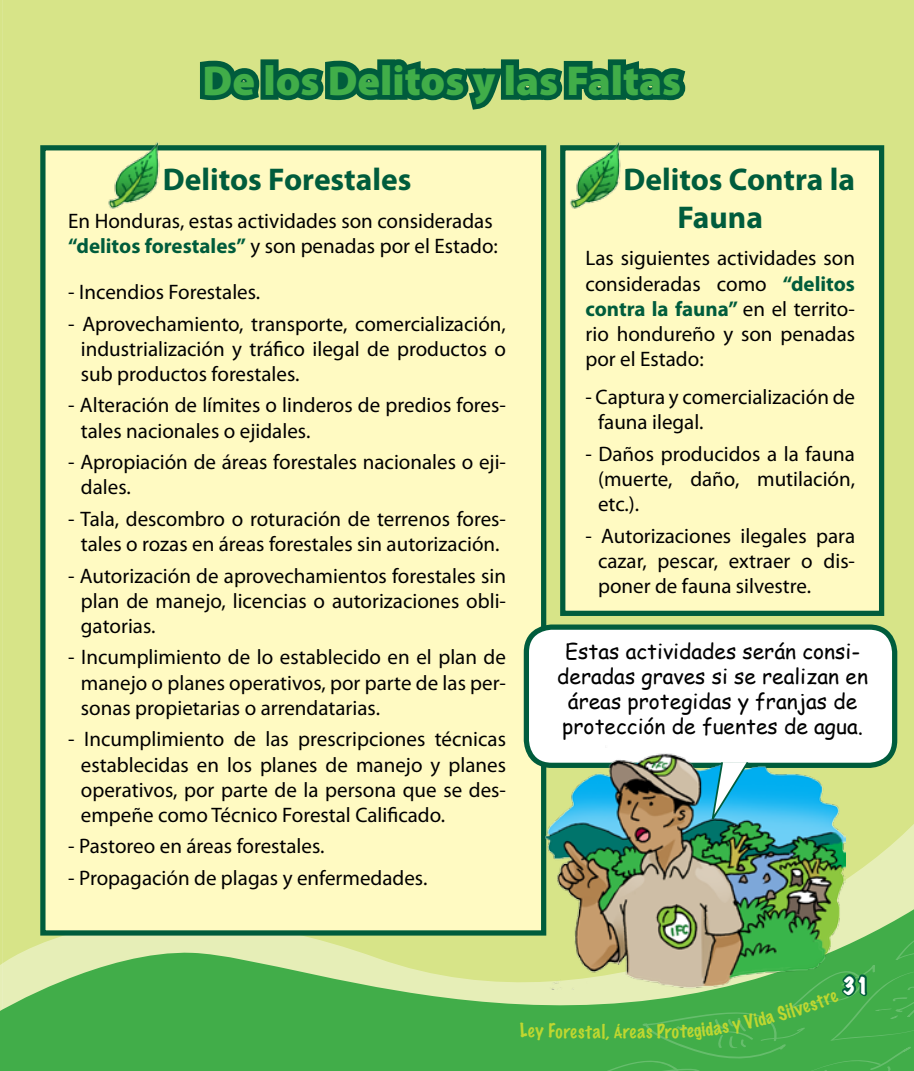
<style>
.page{position:relative;width:914px;height:1071px;background:#fff}
.page>*{position:absolute;margin:0;border:0;box-sizing:border-box;transform-origin:0 0}
.t1{font:900 42px "Myriad Pro";color:#41ad49}
.t2{font:700 31.5px/37.8px "Myriad Pro";color:#005c3c}
.t3{font:21px/25.2px "Myriad Pro";color:#000;text-align:justify}
.t4{font:21px/25.2px "Comic Sans MS";color:#000;text-align:center}
.t5{font:expanded 21px "Marker Felt";color:#fff}
.t6{font:100 17.5px "Marker Felt";letter-spacing:.035em;color:#bfd730}
.s1{font-weight:700;color:#005c3c}
</style>
<div class="page">
<div style="left:2px;top:0;width:912px;height:786px;background:#d7e488"></div>
<svg style="left:2px;top:786px;width:912px;height:103px;background:#dae692"></svg>
<svg style="left:2px;top:889px;width:912px;height:182px;background:#78c269"></svg>
<svg style="left:0;top:0;width:2px;height:1071px;background:#cfe186"></svg>
<svg style="left:193px;top:52px;width:498px;height:63px;background:#699e61"></svg>
<div style="left:40px;top:145px;width:506px;height:791px;background:#fffac2;border:5px solid #005c3c"></div>
<div style="left:560px;top:145px;width:324px;height:471px;background:#fffac2;border:5px solid #005c3c"></div>
<div style="left:526px;top:627px;width:368px;height:138px;background:#fff;border-radius:25px"></div>
<div style="left:523px;top:625px;width:374px;height:143px;border:5px solid #005c3c;border-radius:25px"></div>
<img style="left:541px;top:753px;width:304px;height:237px">
<img style="left:98px;top:136px;width:68px;height:73px">
<img style="left:560px;top:136px;width:67px;height:82px">
<svg style="left:709px;top:760px;width:41px;height:68px"></svg>
<svg style="left:568px;top:929px;width:346px;height:142px;background:#63b05c"></svg>
<h1 class="t1" style="left:203px;top:56px;width:480px">De los Delitos y las Faltas</h1>
<h2 class="t2" style="left:163px;top:159px;width:250px">Delitos Forestales</h2>
<p class="t3" style="left:68px;top:208px;width:431px">En Honduras, estas actividades son consideradas <span class="s1">“delitos forestales”</span> y son penadas por el Estado:</p>
<p class="t3" style="left:68px;top:279px;width:193px">- Incendios Forestales.</p>
<p class="t3" style="left:81px;top:311px;width:426px;text-indent:-13px">- Aprovechamiento, transporte, comercialización, industrialización y tráfico ilegal de productos o sub productos forestales.</p>
<p class="t3" style="left:81px;top:393px;width:426px;text-indent:-13px">- Alteración de límites o linderos de predios fores&shy;tales nacionales o ejidales.</p>
<p class="t3" style="left:81px;top:449px;width:426px;text-indent:-13px">- Apropiación de áreas forestales nacionales o eji&shy;dales.</p>
<p class="t3" style="left:68px;top:506px;width:439px;text-align:center">- Tala, descombro o roturación de terrenos fores&shy;tales o rozas en áreas forestales sin autorización.</p>
<p class="t3" style="left:81px;top:563px;width:426px;text-indent:-13px">- Autorización de aprovechamientos forestales sin plan de manejo, licencias o autorizaciones obli&shy;gatorias.</p>
<p class="t3" style="left:81px;top:645px;width:426px;text-indent:-13px">- Incumplimiento de lo establecido en el plan de manejo o planes operativos, por parte de las per&shy;sonas propietarias o arrendatarias.</p>
<p class="t3" style="left:81px;top:726px;width:426px;text-indent:-13px">- Incumplimiento de las prescripciones técnicas establecidas en los planes de manejo y planes operativos, por parte de la persona que se des&shy;empeñe como Técnico Forestal Calificado.</p>
<p class="t3" style="left:68px;top:834px;width:258px">- Pastoreo en áreas forestales.</p>
<p class="t3" style="left:68px;top:865px;width:360px">- Propagación de plagas y enfermedades.</p>
<h2 class="t2" style="left:677px;top:159px;width:179px;text-indent:-54px">Delitos Contra la<br>Fauna</h2>
<p class="t3" style="left:585px;top:246px;width:271px">Las siguientes actividades son consideradas como <span class="s1">“delitos contra la fauna”</span> en el territo&shy;rio hondureño y son penadas por el Estado:</p>
<p class="t3" style="left:598px;top:384px;width:258px;text-indent:-13px">- Captura y comercialización de fauna ilegal.</p>
<p class="t3" style="left:598px;top:441px;width:258px;text-indent:-13px">- Daños producidos a la fauna (muerte, daño, mutilación, etc.).</p>
<p class="t3" style="left:598px;top:523px;width:258px;text-indent:-13px">- Autorizaciones ilegales para cazar, pescar, extraer o dis&shy;poner de fauna silvestre.</p>
<p class="t4" style="left:557px;top:638px;width:312px">Estas actividades serán consi&shy;deradas graves si se realizan en áreas protegidas y franjas de protección de fuentes de agua.</p>
<p class="t6" style="left:520px;top:1019px;width:153px">Ley Forestal, Áreas Pr</p>
<p class="t5" style="left:842px;top:970px;width:29px">31</p>
</div>
